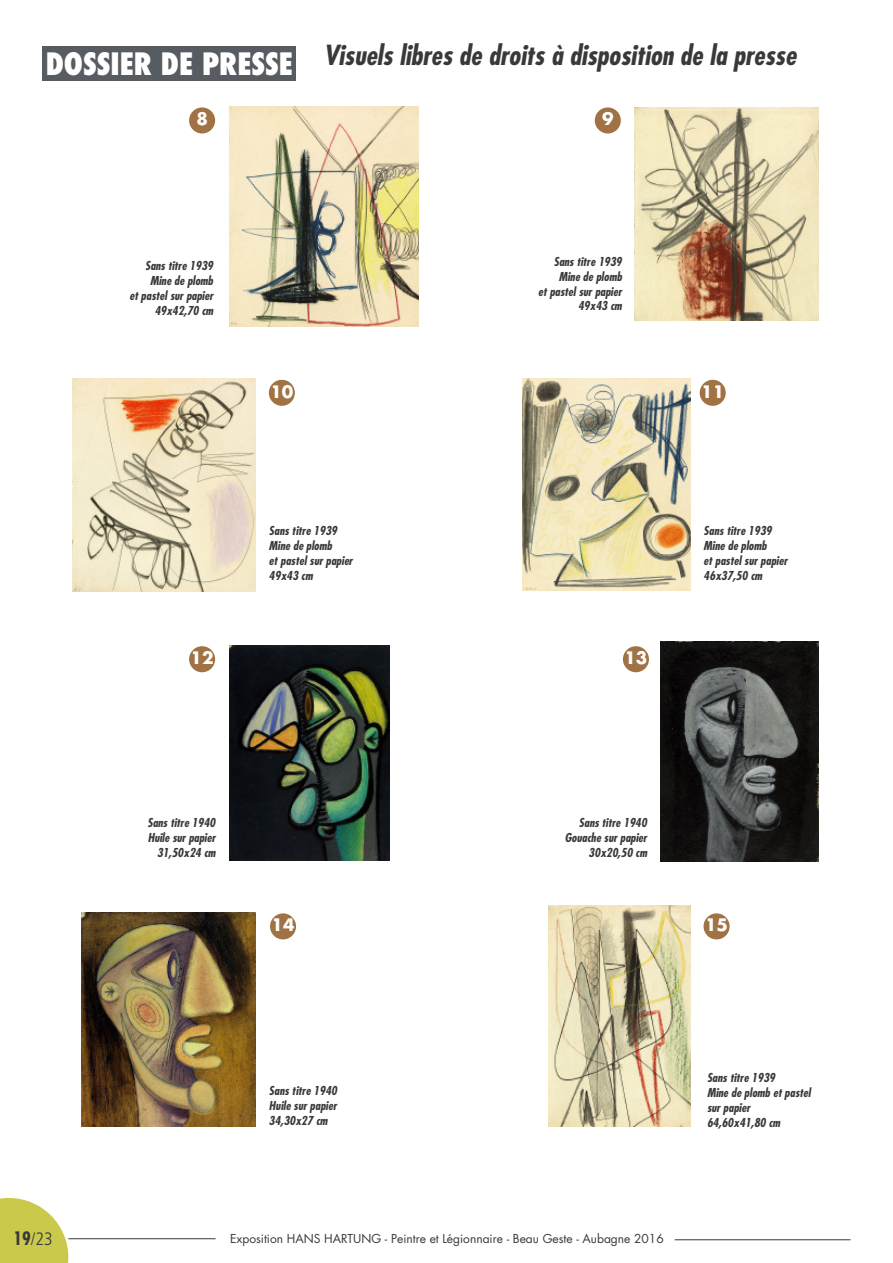
<style>
.page{position:relative;width:893px;height:1263px;background:#fff}
.page>*{position:absolute;margin:0;border:0;box-sizing:border-box;transform-origin:0 0}
.t1{font:800 condensed 30px "Futura";color:#fff}
.t2{font:italic 700 condensed 27px "Futura";color:#39383a}
.t3{font:300 condensed 18px "Frutiger";color:#39383a}
.t4{font:700 16.8px "Futura";color:#fff}
.t5{font:italic 700 condensed 12px/14.9px "Futura";color:#39383a;text-align:right}
.t6{font:12px "Futura";color:#39383a}
.s1{font-family:"Futura";font-weight:700}
</style>
<div class="page">
<svg style="left:0;top:1198px;width:68px;height:65px"></svg>
<hr style="left:675px;top:1239px;width:175px;height:1px;background:#39383a">
<hr style="left:68px;top:1238px;width:148px;height:1px;background:#39383a">
<div style="left:43px;top:47px;width:253px;height:34px;background:#575b62"></div>
<img style="left:635px;top:107px;width:184px;height:213px">
<img style="left:522px;top:378px;width:168px;height:212px">
<img style="left:72px;top:379px;width:184px;height:212px">
<img style="left:81px;top:912px;width:175px;height:214px">
<img style="left:660px;top:641px;width:159px;height:220px">
<img style="left:229px;top:645px;width:160px;height:215px">
<img style="left:229px;top:106px;width:189px;height:220px">
<img style="left:548px;top:906px;width:142px;height:220px">
<div style="left:189px;top:107px;width:26px;height:26px;background:#a07244;border-radius:50%"></div>
<div style="left:595px;top:107px;width:26px;height:26px;background:#a07244;border-radius:50%"></div>
<div style="left:269px;top:380px;width:26px;height:26px;background:#a07244;border-radius:50%"></div>
<div style="left:700px;top:380px;width:26px;height:26px;background:#a07244;border-radius:50%"></div>
<div style="left:189px;top:646px;width:26px;height:26px;background:#a07244;border-radius:50%"></div>
<div style="left:623px;top:646px;width:26px;height:26px;background:#a07244;border-radius:50%"></div>
<div style="left:270px;top:913px;width:26px;height:26px;background:#a07244;border-radius:50%"></div>
<div style="left:703px;top:913px;width:27px;height:26px;background:#a07244;border-radius:50%"></div>
<h1 class="t1" style="left:46px;top:47px;width:249px">DOSSIER DE PRESSE</h1>
<h2 class="t2" style="left:323px;top:43px;width:474px">Visuels libres de droits à disposition de la presse</h2>
<h3 class="t4" style="left:196px;top:111px;width:13px">8</h3>
<h3 class="t4" style="left:602px;top:111px;width:13px">9</h3>
<p class="t5" style="left:129px;top:259px;width:85px">Sans titre 1939<br>Mine de plomb<br>et pastel sur papier<br>49x42,70 cm</p>
<p class="t5" style="left:538px;top:255px;width:85px">Sans titre 1939<br>Mine de plomb<br>et pastel sur papier<br>49x43 cm</p>
<h3 class="t4" style="left:270px;top:384px;width:24px">10</h3>
<h3 class="t4" style="left:701px;top:384px;width:24px">11</h3>
<p class="t5" style="left:269px;top:524px;width:85px;text-align:left">Sans titre 1939<br>Mine de plomb<br>et pastel sur papier<br>49x43 cm</p>
<p class="t5" style="left:704px;top:524px;width:85px;text-align:left">Sans titre 1939<br>Mine de plomb<br>et pastel sur papier<br>46x37,50 cm</p>
<h3 class="t4" style="left:191px;top:650px;width:24px">12</h3>
<h3 class="t4" style="left:624px;top:650px;width:24px">13</h3>
<p class="t5" style="left:147px;top:816px;width:70px">Sans titre 1940<br>Huile sur papier<br>31,50x24 cm</p>
<p class="t5" style="left:565px;top:816px;width:84px">Sans titre 1940<br>Gouache sur papier<br>30x20,50 cm</p>
<h3 class="t4" style="left:272px;top:917px;width:24px">14</h3>
<h3 class="t4" style="left:705px;top:917px;width:25px">15</h3>
<p class="t5" style="left:269px;top:1085px;width:70px;text-align:justify">Sans titre 1940<br>Huile sur papier 34,30x27 cm</p>
<p class="t5" style="left:707px;top:1071px;width:105px;text-align:left">Sans titre 1939<br>Mine de plomb et pastel sur papier<br>64,60x41,80 cm</p>
<h3 class="t3" style="left:13px;top:1231px;width:41px"><span class="s1">19</span>/23</h3>
<p class="t6" style="left:230px;top:1233px;width:435px">Exposition HANS HARTUNG - Peintre et Légionnaire - Beau Geste - Aubagne 2016</p>
</div>
